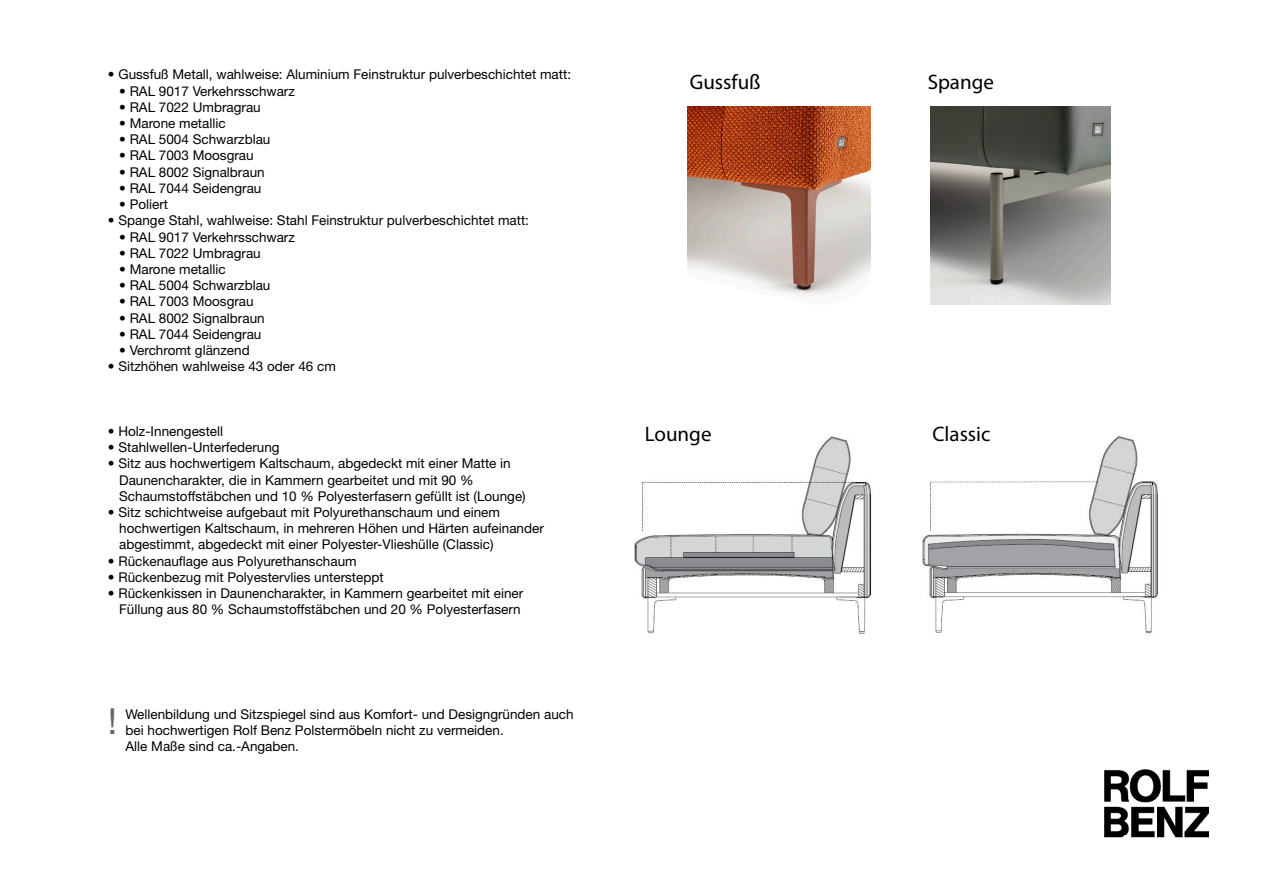
<style>
.page{position:relative;width:1263px;height:893px;background:#fff}
.page>*{position:absolute;margin:0;border:0;box-sizing:border-box;transform-origin:0 0}
.t1{font:36px "Helvetica Neue LT Pro";color:#666}
.t2{font:21px "Myriad Pro";color:#000}
.t3{font:13.5px "Helvetica Neue LT Pro";color:#000}
</style>
<div class="page">
<img style="left:931px;top:107px;width:180px;height:198px">
<img style="left:1104px;top:769px;width:105px;height:68px">
<img style="left:634px;top:436px;width:238px;height:198px">
<img style="left:922px;top:436px;width:236px;height:198px">
<img style="left:687px;top:106px;width:183px;height:191px">
<p class="t3" style="left:108px;top:66px;width:465px">• Gussfuß Metall, wahlweise: Aluminium Feinstruktur pulverbeschichtet matt:</p>
<p class="t3" style="left:119px;top:83px;width:177px">• RAL 9017 Verkehrsschwarz</p>
<p class="t3" style="left:119px;top:99px;width:143px">• RAL 7022 Umbragrau</p>
<p class="t3" style="left:119px;top:115px;width:108px">• Marone metallic</p>
<p class="t3" style="left:119px;top:131px;width:153px">• RAL 5004 Schwarzblau</p>
<p class="t3" style="left:119px;top:147px;width:136px">• RAL 7003 Moosgrau</p>
<p class="t3" style="left:119px;top:164px;width:147px">• RAL 8002 Signalbraun</p>
<p class="t3" style="left:119px;top:180px;width:144px">• RAL 7044 Seidengrau</p>
<p class="t3" style="left:119px;top:196px;width:50px">• Poliert</p>
<p class="t3" style="left:108px;top:212px;width:423px">• Spange Stahl, wahlweise: Stahl Feinstruktur pulverbeschichtet matt:</p>
<p class="t3" style="left:119px;top:228px;width:177px">• RAL 9017 Verkehrsschwarz</p>
<p class="t3" style="left:119px;top:245px;width:143px">• RAL 7022 Umbragrau</p>
<p class="t3" style="left:119px;top:261px;width:108px">• Marone metallic</p>
<p class="t3" style="left:119px;top:277px;width:153px">• RAL 5004 Schwarzblau</p>
<p class="t3" style="left:119px;top:293px;width:136px">• RAL 7003 Moosgrau</p>
<p class="t3" style="left:119px;top:309px;width:147px">• RAL 8002 Signalbraun</p>
<p class="t3" style="left:119px;top:326px;width:144px">• RAL 7044 Seidengrau</p>
<p class="t3" style="left:119px;top:342px;width:132px">• Verchromt glänzend</p>
<p class="t3" style="left:108px;top:358px;width:230px">• Sitzhöhen wahlweise 43 oder 46 cm</p>
<p class="t3" style="left:108px;top:423px;width:117px">• Holz-Innengestell</p>
<p class="t3" style="left:108px;top:439px;width:173px">• Stahlwellen-Unterfederung</p>
<p class="t3" style="left:108px;top:455px;width:404px">• Sitz aus hochwertigem Kaltschaum, abgedeckt mit einer Matte in</p>
<p class="t3" style="left:119px;top:471px;width:356px">Daunencharakter, die in Kammern gearbeitet und mit 90 %</p>
<p class="t3" style="left:119px;top:488px;width:408px">Schaumstoffstäbchen und 10 % Polyesterfasern gefüllt ist (Lounge)</p>
<p class="t3" style="left:108px;top:504px;width:394px">• Sitz schichtweise aufgebaut mit Polyurethanschaum und einem</p>
<p class="t3" style="left:119px;top:520px;width:426px">hochwertigen Kaltschaum, in mehreren Höhen und Härten aufeinander</p>
<p class="t3" style="left:119px;top:536px;width:376px">abgestimmt, abgedeckt mit einer Polyester-Vlieshülle (Classic)</p>
<p class="t3" style="left:108px;top:552px;width:250px">• Rückenauflage aus Polyurethanschaum</p>
<p class="t3" style="left:108px;top:569px;width:277px">• Rückenbezug mit Polyestervlies untersteppt</p>
<p class="t3" style="left:108px;top:585px;width:417px">• Rückenkissen in Daunencharakter, in Kammern gearbeitet mit einer</p>
<p class="t3" style="left:119px;top:601px;width:403px">Füllung aus 80 % Schaumstoffstäbchen und 20 % Polyesterfasern</p>
<p class="t1" style="left:108px;top:699px;width:11px">!</p>
<p class="t3" style="left:125px;top:706px;width:450px">Wellenbildung und Sitzspiegel sind aus Komfort- und Designgründen auch</p>
<p class="t3" style="left:125px;top:722px;width:380px">bei hochwertigen Rolf Benz Polstermöbeln nicht zu vermeiden.</p>
<p class="t3" style="left:125px;top:738px;width:175px">Alle Maße sind ca.-Angaben.</p>
<p class="t2" style="left:690px;top:69px;width:72px">Gussfuß</p>
<p class="t2" style="left:928px;top:69px;width:68px">Spange</p>
<p class="t2" style="left:645px;top:421px;width:68px">Lounge</p>
<p class="t2" style="left:932px;top:421px;width:60px">Classic</p>
</div>
